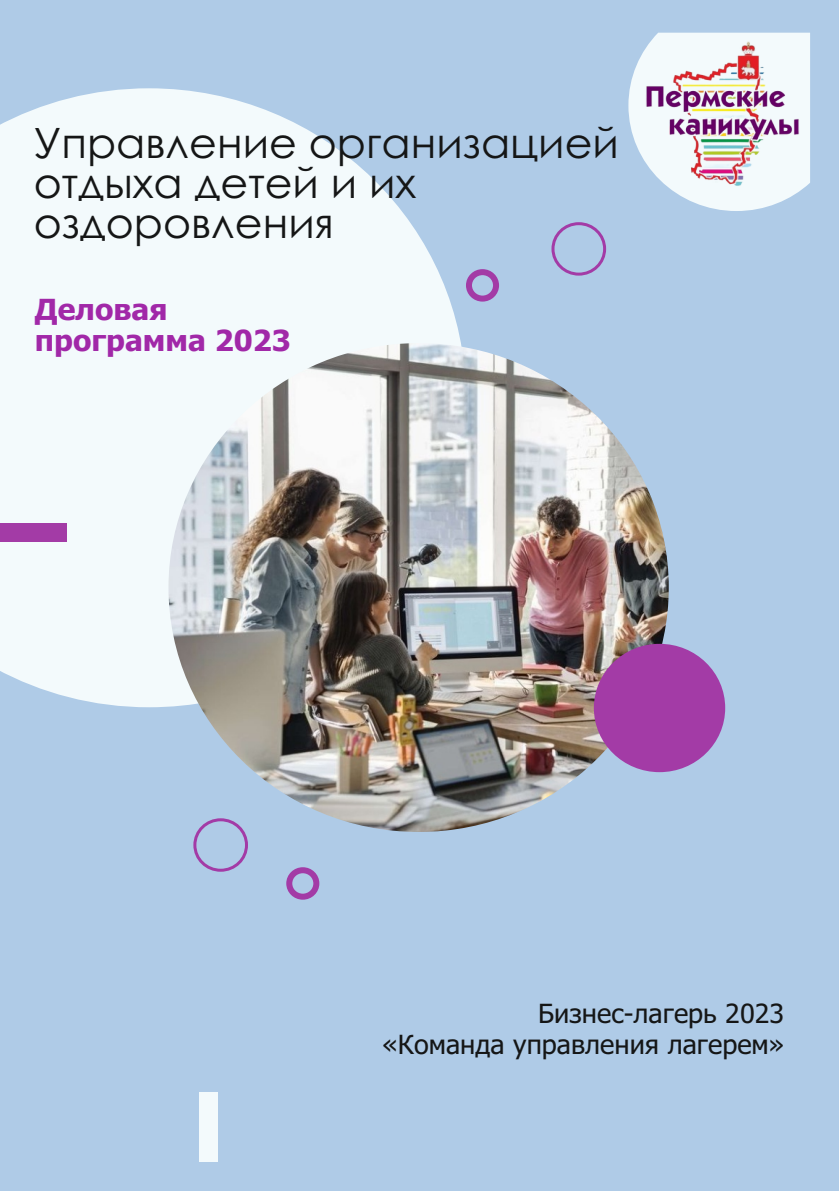
<style>
.page{position:relative;width:840px;height:1191px;background:#fff}
.page>*{position:absolute;margin:0;border:0;box-sizing:border-box;transform-origin:0 0}
.t1{font:41.8px/39.8px "Century Gothic";color:#151616}
.t2{font:700 29.2px/31px "Tahoma";color:#a128a8}
.t3{font:26.4px/31.8px "Tahoma";color:#151616;text-align:right}
</style>
<div class="page">
<div style="left:0;top:0;width:838px;height:1190px;background:#afcbe7"></div>
<svg style="left:628px;top:33px;width:181px;height:178px"></svg>
<svg style="left:0;top:88px;width:462px;height:619px;background:#eaf4f9"></svg>
<img style="left:168px;top:343px;width:500px;height:489px;border-radius:50%">
<div style="left:193px;top:818px;width:55px;height:53px;border:3px solid #a33ba6;border-radius:50%"></div>
<div style="left:465px;top:269px;width:33px;height:32px;border:6px solid #a33ba6;border-radius:50%"></div>
<div style="left:551px;top:222px;width:54px;height:54px;border:3px solid #a33ba6;border-radius:50%"></div>
<div style="left:0;top:524px;width:67px;height:18px;background:#a33ba6"></div>
<div style="left:199px;top:1092px;width:18px;height:69px;background:#f3fafc"></div>
<img style="left:632px;top:32px;width:176px;height:167px">
<div style="left:286px;top:867px;width:33px;height:32px;border:6px solid #a33ba6;border-radius:50%"></div>
<div style="left:593px;top:644px;width:131px;height:128px;background:#a33ba6;border-radius:50%"></div>
<p class="t1" style="left:34px;top:127px;width:586px">Управление организацией отдыха детей и их оздоровления</p>
<p class="t2" style="left:35px;top:296px;width:257px">Деловая программа 2023</p>
<p class="t3" style="left:382px;top:999px;width:403px">Бизнес-лагерь 2023<br>«Команда управления лагерем»</p>
</div>
